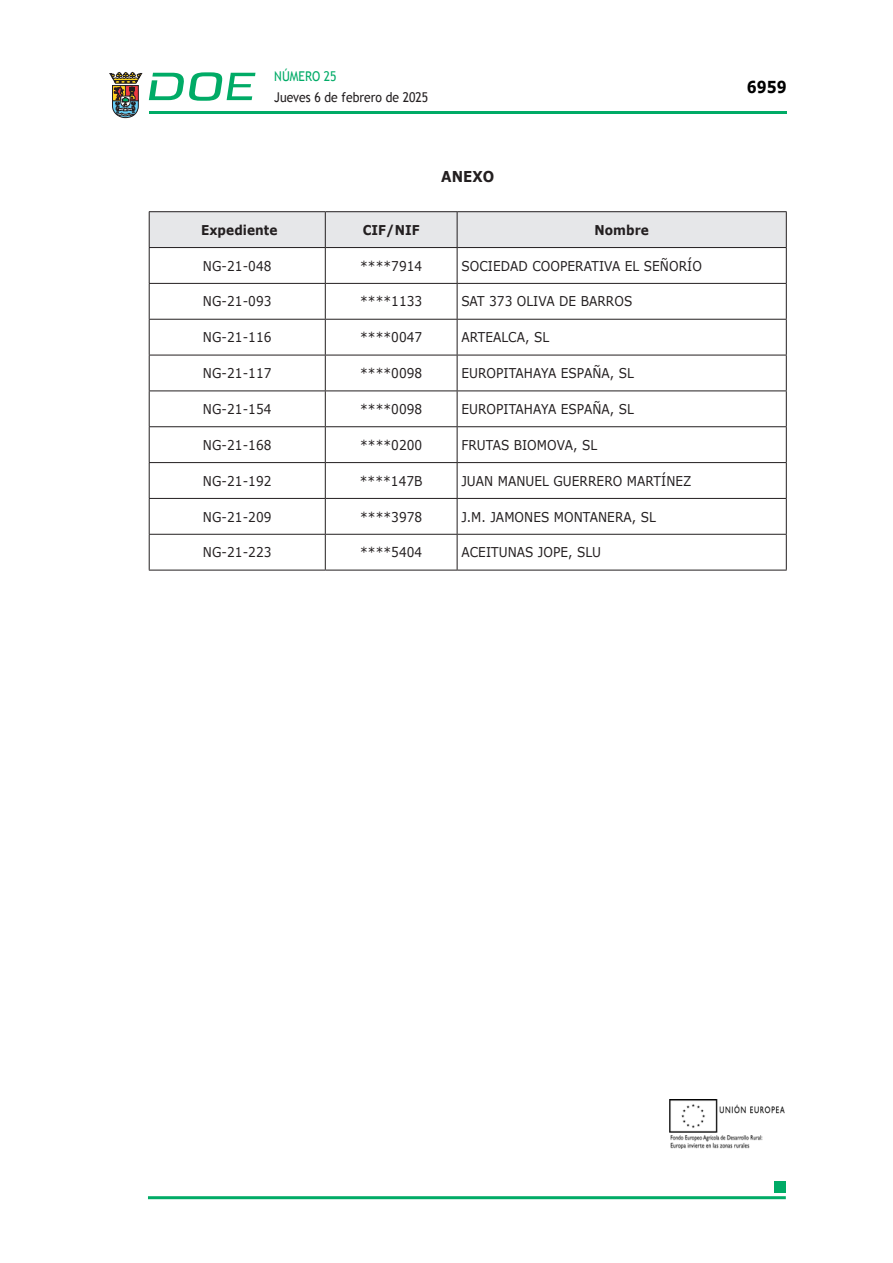
<style>
.page{position:relative;width:893px;height:1263px;background:#fff}
.page>*{position:absolute;margin:0;border:0;box-sizing:border-box;transform-origin:0 0}
.t1{font:700 16.5px "Verdana";color:#000;scale:.85 1}
.CUERPO_DE_TEXTO{font:700 15px "Verdana";letter-spacing:.005em;color:#231f20;scale:.9 1}
.CUERPO_DE_TEXTO_TABL{font:13.5px "Verdana";letter-spacing:.005em;color:#231f20;scale:.9 1}
.TABLATITULO{font:700 13.5px "Verdana";letter-spacing:.005em;color:#231f20;scale:.9 1}
.t2{font:13.5px "Trebuchet MS";color:#231f20;scale:.9 1}
.t3{font:13.5px "Trebuchet MS";color:#00ab67;scale:.9 1}
</style>
<div class="page">
<hr style="left:149px;top:111px;width:638px;height:3px;background:#00ab66">
<svg style="left:109px;top:72px;width:33px;height:46px"></svg>
<svg style="left:149px;top:72px;width:106px;height:29px"></svg>
<hr style="left:148px;top:1196px;width:638px;height:3px;background:#00ab66">
<div style="left:775px;top:1181px;width:11px;height:11px;background:#00ab66"></div>
<div style="left:150px;top:212px;width:636px;height:35px;background:#e6e7e9"></div>
<hr style="left:149px;top:211px;width:176px;height:1px;background:#231f20">
<hr style="left:149px;top:212px;width:1px;height:35px;background:#231f20">
<hr style="left:325px;top:211px;width:132px;height:1px;background:#231f20">
<hr style="left:325px;top:212px;width:1px;height:35px;background:#231f20">
<hr style="left:457px;top:211px;width:330px;height:1px;background:#231f20">
<hr style="left:457px;top:212px;width:1px;height:35px;background:#231f20">
<hr style="left:786px;top:212px;width:1px;height:35px;background:#231f20">
<hr style="left:149px;top:247px;width:176px;height:1px;background:#231f20">
<hr style="left:149px;top:248px;width:1px;height:35px;background:#231f20">
<hr style="left:325px;top:247px;width:132px;height:1px;background:#231f20">
<hr style="left:325px;top:248px;width:1px;height:35px;background:#231f20">
<hr style="left:457px;top:247px;width:330px;height:1px;background:#231f20">
<hr style="left:457px;top:248px;width:1px;height:35px;background:#231f20">
<hr style="left:786px;top:248px;width:1px;height:35px;background:#231f20">
<hr style="left:149px;top:283px;width:176px;height:1px;background:#231f20">
<hr style="left:149px;top:284px;width:1px;height:35px;background:#231f20">
<hr style="left:325px;top:283px;width:132px;height:1px;background:#231f20">
<hr style="left:325px;top:284px;width:1px;height:35px;background:#231f20">
<hr style="left:457px;top:283px;width:330px;height:1px;background:#231f20">
<hr style="left:457px;top:284px;width:1px;height:35px;background:#231f20">
<hr style="left:786px;top:284px;width:1px;height:35px;background:#231f20">
<hr style="left:149px;top:319px;width:176px;height:1px;background:#231f20">
<hr style="left:149px;top:320px;width:1px;height:35px;background:#231f20">
<hr style="left:325px;top:319px;width:132px;height:1px;background:#231f20">
<hr style="left:325px;top:320px;width:1px;height:35px;background:#231f20">
<hr style="left:457px;top:319px;width:330px;height:1px;background:#231f20">
<hr style="left:457px;top:320px;width:1px;height:35px;background:#231f20">
<hr style="left:786px;top:320px;width:1px;height:35px;background:#231f20">
<hr style="left:149px;top:355px;width:176px;height:1px;background:#231f20">
<hr style="left:149px;top:355px;width:1px;height:35px;background:#231f20">
<hr style="left:325px;top:355px;width:132px;height:1px;background:#231f20">
<hr style="left:325px;top:355px;width:1px;height:35px;background:#231f20">
<hr style="left:457px;top:355px;width:330px;height:1px;background:#231f20">
<hr style="left:457px;top:355px;width:1px;height:35px;background:#231f20">
<hr style="left:786px;top:355px;width:1px;height:35px;background:#231f20">
<hr style="left:149px;top:390px;width:176px;height:1px;background:#231f20">
<hr style="left:149px;top:391px;width:1px;height:35px;background:#231f20">
<hr style="left:325px;top:390px;width:132px;height:1px;background:#231f20">
<hr style="left:325px;top:391px;width:1px;height:35px;background:#231f20">
<hr style="left:457px;top:390px;width:330px;height:1px;background:#231f20">
<hr style="left:457px;top:391px;width:1px;height:35px;background:#231f20">
<hr style="left:786px;top:391px;width:1px;height:35px;background:#231f20">
<hr style="left:149px;top:426px;width:176px;height:1px;background:#231f20">
<hr style="left:149px;top:427px;width:1px;height:35px;background:#231f20">
<hr style="left:325px;top:426px;width:132px;height:1px;background:#231f20">
<hr style="left:325px;top:427px;width:1px;height:35px;background:#231f20">
<hr style="left:457px;top:426px;width:330px;height:1px;background:#231f20">
<hr style="left:457px;top:427px;width:1px;height:35px;background:#231f20">
<hr style="left:786px;top:427px;width:1px;height:35px;background:#231f20">
<hr style="left:149px;top:462px;width:176px;height:1px;background:#231f20">
<hr style="left:149px;top:463px;width:1px;height:35px;background:#231f20">
<hr style="left:325px;top:462px;width:132px;height:1px;background:#231f20">
<hr style="left:325px;top:463px;width:1px;height:35px;background:#231f20">
<hr style="left:457px;top:462px;width:330px;height:1px;background:#231f20">
<hr style="left:457px;top:463px;width:1px;height:35px;background:#231f20">
<hr style="left:786px;top:463px;width:1px;height:35px;background:#231f20">
<hr style="left:149px;top:498px;width:176px;height:1px;background:#231f20">
<hr style="left:149px;top:499px;width:1px;height:35px;background:#231f20">
<hr style="left:325px;top:498px;width:132px;height:1px;background:#231f20">
<hr style="left:325px;top:499px;width:1px;height:35px;background:#231f20">
<hr style="left:457px;top:498px;width:330px;height:1px;background:#231f20">
<hr style="left:457px;top:499px;width:1px;height:35px;background:#231f20">
<hr style="left:786px;top:499px;width:1px;height:35px;background:#231f20">
<hr style="left:149px;top:534px;width:176px;height:1px;background:#231f20">
<hr style="left:149px;top:535px;width:1px;height:35px;background:#231f20">
<hr style="left:325px;top:534px;width:132px;height:1px;background:#231f20">
<hr style="left:325px;top:535px;width:1px;height:35px;background:#231f20">
<hr style="left:457px;top:534px;width:330px;height:1px;background:#231f20">
<hr style="left:457px;top:535px;width:1px;height:35px;background:#231f20">
<hr style="left:786px;top:535px;width:1px;height:35px;background:#231f20">
<hr style="left:149px;top:570px;width:176px;height:1px;background:#231f20">
<hr style="left:325px;top:570px;width:132px;height:1px;background:#231f20">
<hr style="left:457px;top:570px;width:330px;height:1px;background:#231f20">
<img style="left:670px;top:1099px;width:115px;height:49px">
<p class="t3" style="left:274px;top:68px;width:71px">NÚMERO 25</p>
<p class="t2" style="left:274px;top:89px;width:173px">Jueves 6 de febrero de 2025</p>
<p class="CUERPO_DE_TEXTO" style="left:441px;top:166px;width:61px">ANEXO</p>
<p class="TABLATITULO" style="left:201px;top:221px;width:87px">Expediente</p>
<p class="TABLATITULO" style="left:363px;top:221px;width:65px">CIF/NIF</p>
<p class="TABLATITULO" style="left:594px;top:221px;width:62px">Nombre</p>
<p class="CUERPO_DE_TEXTO_TABL" style="left:203px;top:257px;width:78px">NG-21-048</p>
<p class="CUERPO_DE_TEXTO_TABL" style="left:360px;top:257px;width:71px">****7914</p>
<p class="CUERPO_DE_TEXTO_TABL" style="left:461px;top:257px;width:269px">SOCIEDAD COOPERATIVA EL SEÑORÍO</p>
<p class="CUERPO_DE_TEXTO_TABL" style="left:203px;top:293px;width:78px">NG-21-093</p>
<p class="CUERPO_DE_TEXTO_TABL" style="left:360px;top:293px;width:71px">****1133</p>
<p class="CUERPO_DE_TEXTO_TABL" style="left:461px;top:293px;width:192px">SAT 373 OLIVA DE BARROS</p>
<p class="CUERPO_DE_TEXTO_TABL" style="left:203px;top:329px;width:78px">NG-21-116</p>
<p class="CUERPO_DE_TEXTO_TABL" style="left:360px;top:329px;width:71px">****0047</p>
<p class="CUERPO_DE_TEXTO_TABL" style="left:461px;top:329px;width:99px">ARTEALCA, SL</p>
<p class="CUERPO_DE_TEXTO_TABL" style="left:203px;top:365px;width:78px">NG-21-117</p>
<p class="CUERPO_DE_TEXTO_TABL" style="left:360px;top:365px;width:71px">****0098</p>
<p class="CUERPO_DE_TEXTO_TABL" style="left:461px;top:365px;width:193px">EUROPITAHAYA ESPAÑA, SL</p>
<p class="CUERPO_DE_TEXTO_TABL" style="left:203px;top:400px;width:78px">NG-21-154</p>
<p class="CUERPO_DE_TEXTO_TABL" style="left:360px;top:400px;width:71px">****0098</p>
<p class="CUERPO_DE_TEXTO_TABL" style="left:461px;top:400px;width:193px">EUROPITAHAYA ESPAÑA, SL</p>
<p class="CUERPO_DE_TEXTO_TABL" style="left:203px;top:436px;width:78px">NG-21-168</p>
<p class="CUERPO_DE_TEXTO_TABL" style="left:360px;top:436px;width:71px">****0200</p>
<p class="CUERPO_DE_TEXTO_TABL" style="left:461px;top:436px;width:152px">FRUTAS BIOMOVA, SL</p>
<p class="CUERPO_DE_TEXTO_TABL" style="left:203px;top:472px;width:78px">NG-21-192</p>
<p class="CUERPO_DE_TEXTO_TABL" style="left:360px;top:472px;width:71px">****147B</p>
<p class="CUERPO_DE_TEXTO_TABL" style="left:461px;top:472px;width:257px">JUAN MANUEL GUERRERO MARTÍNEZ</p>
<p class="CUERPO_DE_TEXTO_TABL" style="left:203px;top:508px;width:78px">NG-21-209</p>
<p class="CUERPO_DE_TEXTO_TABL" style="left:360px;top:508px;width:71px">****3978</p>
<p class="CUERPO_DE_TEXTO_TABL" style="left:461px;top:508px;width:218px">J.M. JAMONES MONTANERA, SL</p>
<p class="CUERPO_DE_TEXTO_TABL" style="left:203px;top:544px;width:78px">NG-21-223</p>
<p class="CUERPO_DE_TEXTO_TABL" style="left:360px;top:544px;width:71px">****5404</p>
<p class="CUERPO_DE_TEXTO_TABL" style="left:461px;top:544px;width:157px">ACEITUNAS JOPE, SLU</p>
<p class="t1" style="left:747px;top:76px;width:48px">6959</p>
</div>
